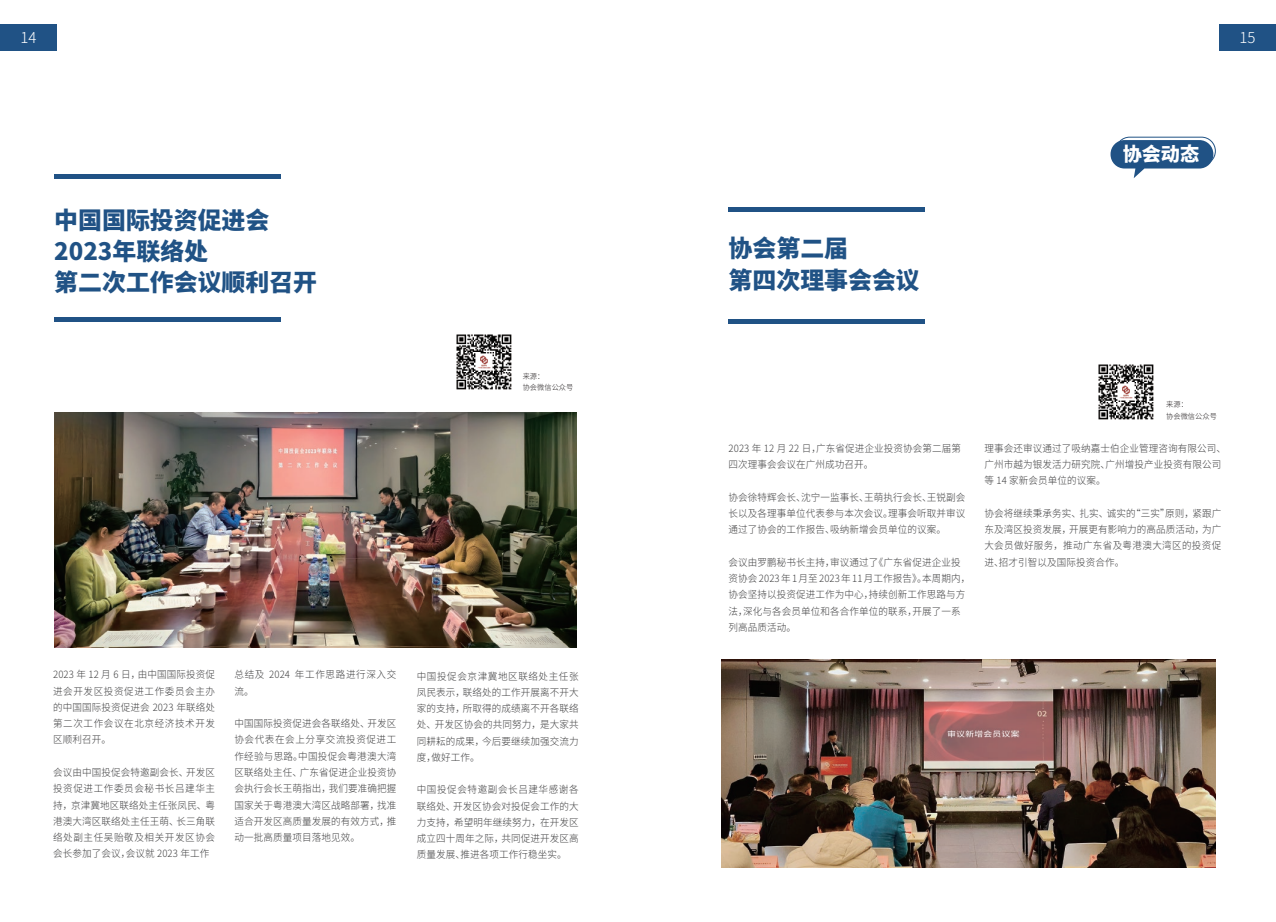
<style>
.page{position:relative;width:1276px;height:922px;background:#fff}
.page>*{position:absolute;margin:0;border:0;box-sizing:border-box;transform-origin:0 0}
.t1{font:800 23.88px/31.2px "Source Han Sans CN";color:#205285}
.t2{font:800 19.12px "Source Han Sans CN";color:#fff}
.t3{font:300 15px "Source Han Sans CN";color:#fff}
.t4{font:300 10px/16.2px "Source Han Sans CN";letter-spacing:.01em;color:#3f3f40;text-align:justify;scale:.96 1}
.t5{font:300 10px/16.2px "Source Han Sans CN";letter-spacing:.065em;color:#3f3f40;scale:.96 1}
.t6{font:300 7.5px/11.2px "Source Han Sans CN";letter-spacing:.01em;color:#231f20;scale:.96 1}
</style>
<div class="page">
<div style="left:0;top:25px;width:57px;height:26px;background:#205285"></div>
<div style="left:1219px;top:25px;width:57px;height:26px;background:#205285"></div>
<img style="left:1098px;top:364px;width:56px;height:56px">
<img style="left:721px;top:659px;width:494px;height:208px">
<hr style="left:728px;top:207px;width:197px;height:4px;background:#205285">
<div style="left:728px;top:319px;width:197px;height:5px;background:#205285"></div>
<img style="left:456px;top:334px;width:56px;height:56px">
<img style="left:54px;top:413px;width:522px;height:234px">
<div style="left:54px;top:174px;width:227px;height:5px;background:#205285"></div>
<hr style="left:54px;top:317px;width:227px;height:4px;background:#205285">
<svg style="left:1110px;top:140px;width:103px;height:38px"></svg>
<div style="left:1115px;top:137px;width:100px;height:28px;border:1px solid #205285;border-radius:14px"></div>
<h3 class="t3" style="left:20px;top:29px;width:18px">14</h3>
<h3 class="t3" style="left:1239px;top:29px;width:18px">15</h3>
<h1 class="t1" style="left:54px;top:205px;width:264px">中国国际投资促进会<br>2023年联络处<br>第二次工作会议顺利召开</h1>
<p class="t6" style="left:523px;top:370px;width:54px">来源：<br>协会微信公众号</p>
<p class="t4" style="left:53px;top:666px;width:170px">2023 年 12 月 6 日，由中国国际投资促进会开发区投资促进工作委员会主办的中国国际投资促进会 2023 年联络处第二次工作会议在北京经济技术开发区顺利召开。</p>
<p class="t4" style="left:53px;top:764px;width:170px">会议由中国投促会特邀副会长、开发区投资促进工作委员会秘书长吕建华主持，京津冀地区联络处主任张凤民、粤港澳大湾区联络处主任王萌、长三角联络处副主任吴贻敬及相关开发区协会会长参加了会议，会议就 2023 年工作</p>
<p class="t5" style="left:234px;top:666px;width:170px">总结及 2024 年工作思路进行深入交流。</p>
<p class="t4" style="left:234px;top:715px;width:170px">中国国际投资促进会各联络处、开发区协会代表在会上分享交流投资促进工作经验与思路。中国投促会粤港澳大湾区联络处主任、广东省促进企业投资协会执行会长王萌指出，我们要准确把握国家关于粤港澳大湾区战略部署，找准适合开发区高质量发展的有效方式，推动一批高质量项目落地见效。</p>
<p class="t4" style="left:417px;top:667px;width:170px">中国投促会京津冀地区联络处主任张凤民表示，联络处的工作开展离不开大家的支持，所取得的成绩离不开各联络处、开发区协会的共同努力，是大家共同耕耘的成果，今后要继续加强交流力度，做好工作。</p>
<p class="t4" style="left:417px;top:781px;width:170px">中国投促会特邀副会长吕建华感谢各联络处、开发区协会对投促会工作的大力支持，希望明年继续努力，在开发区成立四十周年之际，共同促进开发区高质量发展、推进各项工作行稳坐实。</p>
<h1 class="t1" style="left:728px;top:233px;width:193px">协会第二届<br>第四次理事会会议</h1>
<h2 class="t2" style="left:1122px;top:143px;width:78px">协会动态</h2>
<p class="t4" style="left:728px;top:440px;width:244px">2023 年 12 月 22 日，广东省促进企业投资协会第二届第四次理事会会议在广州成功召开。</p>
<p class="t4" style="left:728px;top:489px;width:248px">协会徐特辉会长、沈宁一监事长、王萌执行会长、王锐副会长以及各理事单位代表参与本次会议。理事会听取并审议通过了协会的工作报告、吸纳新增会员单位的议案。</p>
<p class="t4" style="left:728px;top:554px;width:253px;text-align:left">会议由罗鹏秘书长主持，审议通过了《广东省促进企业投资协会 2023 年 1 月至 2023 年 11 月工作报告》。本周期内，协会坚持以投资促进工作为中心，持续创新工作思路与方法，深化与各会员单位和各合作单位的联系，开展了一系列高品质活动。</p>
<p class="t6" style="left:1166px;top:399px;width:54px">来源：<br>协会微信公众号</p>
<p class="t4" style="left:984px;top:440px;width:253px;text-align:left">理事会还审议通过了吸纳嘉士伯企业管理咨询有限公司、广州市越为银发活力研究院、广州增投产业投资有限公司等 14 家新会员单位的议案。</p>
<p class="t4" style="left:984px;top:505px;width:248px">协会将继续秉承务实、扎实、诚实的“三实”原则，紧跟广东及湾区投资发展，开展更有影响力的高品质活动，为广大会员做好服务，推动广东省及粤港澳大湾区的投资促进、招才引智以及国际投资合作。</p>
</div>
